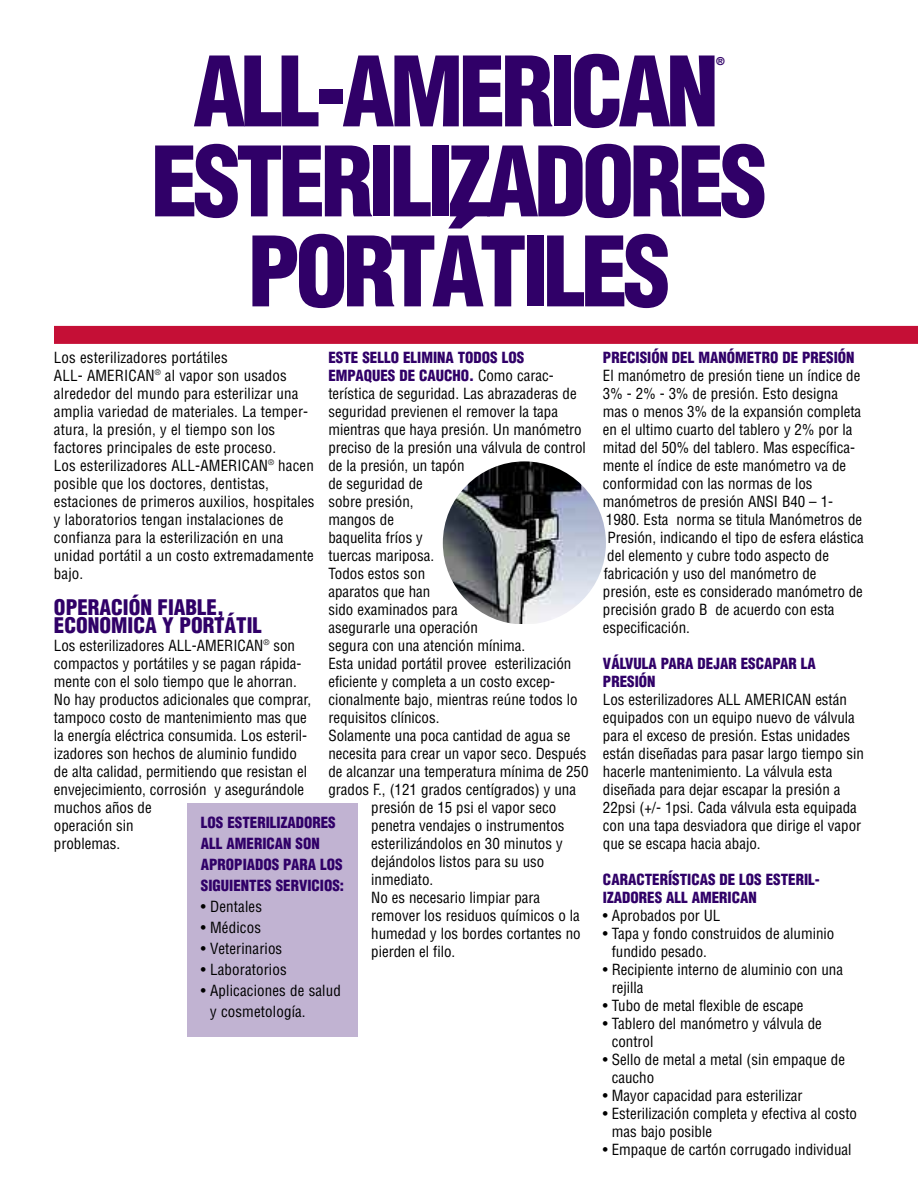
<style>
.page{position:relative;width:918px;height:1188px;background:#fff}
.page>*{position:absolute;margin:0;border:0;box-sizing:border-box;transform-origin:0 0}
.t1{font:900 condensed 94.5px/90px "Helvetica";letter-spacing:-.05em;color:#300068;text-align:center}
.t2{font:900 condensed 21px/18px "Helvetica";color:#300068}
.t3{font:condensed 15px/18px "Helvetica";color:#000}
.t4{font:900 condensed 15px/21px "Helvetica";color:#300068}
.t5{font:900 condensed 10.5px "Helvetica";color:#300068}
.s1{font-weight:400;color:#000}
</style>
<div class="page">
<div style="left:54px;top:326px;width:864px;height:18px;background:#c50f36"></div>
<img style="left:443px;top:461px;width:163px;height:163px;border-radius:50%">
<div style="left:187px;top:803px;width:171px;height:234px;background:#c1b3d2"></div>
<h1 class="t1" style="left:193px;top:49px;width:527px">ALL-AMERICAN</h1>
<p class="t5" style="left:716px;top:55px;width:10px">®</p>
<h1 class="t1" style="left:151px;top:139px;width:618px">ESTERILIZADORES<br>PORTÁTILES</h1>
<p class="t4" style="left:328px;top:347px;width:197px">ESTE SELLO ELIMINA TODOS LOS</p>
<p class="t4" style="left:328px;top:365px;width:227px">EMPAQUES DE CAUCHO. <span class="s1">Como carac-</span></p>
<p class="t3" style="left:328px;top:385px;width:250px">terística de seguridad. Las abrazaderas de</p>
<p class="t3" style="left:328px;top:403px;width:231px">seguridad previenen el remover la tapa</p>
<p class="t3" style="left:328px;top:421px;width:255px">mientras que haya presión. Un manómetro</p>
<p class="t3" style="left:328px;top:439px;width:259px">preciso de la presión una válvula de control</p>
<p class="t3" style="left:328px;top:457px;width:138px">de la presión, un tapón</p>
<p class="t3" style="left:328px;top:475px;width:96px">de seguridad de</p>
<p class="t3" style="left:328px;top:493px;width:87px">sobre presión,</p>
<p class="t3" style="left:328px;top:511px;width:67px">mangos de</p>
<p class="t3" style="left:328px;top:529px;width:96px">baquelita fríos y</p>
<p class="t3" style="left:328px;top:547px;width:107px">tuercas mariposa.</p>
<p class="t3" style="left:328px;top:565px;width:98px">Todos estos son</p>
<p class="t3" style="left:328px;top:583px;width:103px">aparatos que han</p>
<p class="t3" style="left:328px;top:601px;width:131px">sido examinados para</p>
<p class="t3" style="left:328px;top:619px;width:151px">asegurarle una operación</p>
<p class="t3" style="left:328px;top:637px;width:198px">segura con una atención mínima.</p>
<p class="t3" style="left:328px;top:655px;width:244px">Esta unidad portátil provee esterilización</p>
<p class="t3" style="left:328px;top:673px;width:228px">eficiente y completa a un costo excep-</p>
<p class="t3" style="left:328px;top:691px;width:251px">cionalmente bajo, mientras reúne todos lo</p>
<p class="t3" style="left:328px;top:709px;width:112px">requisitos clínicos.</p>
<p class="t3" style="left:328px;top:727px;width:243px">Solamente una poca cantidad de agua se</p>
<p class="t3" style="left:328px;top:745px;width:259px">necesita para crear un vapor seco. Después</p>
<p class="t3" style="left:328px;top:763px;width:262px">de alcanzar una temperatura mínima de 250</p>
<p class="t3" style="left:328px;top:781px;width:249px">grados F., (121 grados centígrados) y una</p>
<p class="t3" style="left:371px;top:799px;width:187px">presión de 15 psi el vapor seco</p>
<p class="t3" style="left:371px;top:817px;width:195px">penetra vendajes o instrumentos</p>
<p class="t3" style="left:371px;top:835px;width:193px">esterilizándolos en 30 minutos y</p>
<p class="t3" style="left:371px;top:853px;width:175px">dejándolos listos para su uso</p>
<p class="t3" style="left:371px;top:871px;width:64px">inmediato.</p>
<p class="t3" style="left:371px;top:889px;width:170px">No es necesario limpiar para</p>
<p class="t3" style="left:371px;top:907px;width:210px">remover los residuos químicos o la</p>
<p class="t3" style="left:371px;top:925px;width:211px">humedad y los bordes cortantes no</p>
<p class="t3" style="left:371px;top:943px;width:86px">pierden el filo.</p>
<p class="t3" style="left:54px;top:349px;width:262px">Los esterilizadores portátiles<br>ALL- AMERICAN<sup>®</sup> al vapor son usados alrededor del mundo para esterilizar una amplia variedad de materiales. La temper&shy;atura, la presión, y el tiempo son los factores principales de este proceso.<br>Los esterilizadores ALL-AMERICAN<sup>®</sup> hacen posible que los doctores, dentistas, estaciones de primeros auxilios, hospitales y laboratorios tengan instalaciones de confianza para la esterilización en una unidad portátil a un costo extremadamente bajo.</p>
<h2 class="t2" style="left:54px;top:599px;width:209px">OPERACIÓN FIABLE,<br>ECONOMICA Y PORTÁTIL</h2>
<p class="t3" style="left:54px;top:637px;width:259px">Los esterilizadores ALL-AMERICAN<sup>®</sup> son compactos y portátiles y se pagan rápida&shy;mente con el solo tiempo que le ahorran.<br>No hay productos adicionales que comprar, tampoco costo de mantenimiento mas que la energía eléctrica consumida. Los esteril&shy;izadores son hechos de aluminio fundido de alta calidad, permitiendo que resistan el envejecimiento, corrosión y asegurándole muchos años de<br>operación sin<br>problemas.</p>
<p class="t4" style="left:201px;top:812px;width:145px">LOS ESTERILIZADORES<br>ALL AMERICAN SON<br>APROPIADOS PARA LOS<br>SIGUIENTES SERVICIOS:</p>
<p class="t3" style="left:201px;top:898px;width:63px">• Dentales</p>
<p class="t3" style="left:201px;top:919px;width:62px">• Médicos</p>
<p class="t3" style="left:201px;top:940px;width:83px">• Veterinarios</p>
<p class="t3" style="left:201px;top:961px;width:87px">• Laboratorios</p>
<p class="t3" style="left:210px;top:980px;width:132px;line-height:21px;text-indent:-9px">• Aplicaciones de salud y cosmetología.</p>
<p class="t4" style="left:603px;top:347px;width:253px">PRECISIÓN DEL MANÓMETRO DE PRESIÓN</p>
<p class="t3" style="left:603px;top:367px;width:262px">El manómetro de presión tiene un índice de 3% - 2% - 3% de presión. Esto designa mas o menos 3% de la expansión completa en el ultimo cuarto del tablero y 2% por la mitad del 50% del tablero. Mas específica&shy;mente el índice de este manómetro va de conformidad con las normas de los manómetros de presión ANSI B40 – 1- 1980. Esta norma se titula Manómetros de Presión, indicando el tipo de esfera elástica del elemento y cubre todo aspecto de fabricación y uso del manómetro de presión, este es considerado manómetro de precisión grado B de acuerdo con esta especificación.</p>
<p class="t4" style="left:603px;top:655px;width:214px;line-height:18px">VÁLVULA PARA DEJAR ESCAPAR LA<br>PRESIÓN</p>
<p class="t3" style="left:603px;top:691px;width:262px">Los esterilizadores ALL AMERICAN están equipados con un equipo nuevo de válvula para el exceso de presión. Estas unidades están diseñadas para pasar largo tiempo sin hacerle mantenimiento. La válvula esta diseñada para dejar escapar la presión a 22psi (+/- 1psi. Cada válvula esta equipada con una tapa desviadora que dirige el vapor que se escapa hacia abajo.</p>
<p class="t4" style="left:603px;top:871px;width:218px;line-height:18px">CARACTERÍSTICAS DE LOS ESTERIL-<br>IZADORES ALL AMERICAN</p>
<p class="t3" style="left:603px;top:907px;width:119px">• Aprobados por UL</p>
<p class="t3" style="left:612px;top:925px;width:224px;text-indent:-9px">• Tapa y fondo construidos de aluminio fundido pesado.</p>
<p class="t3" style="left:612px;top:961px;width:233px;text-indent:-9px">• Recipiente interno de aluminio con una rejilla</p>
<p class="t3" style="left:603px;top:997px;width:202px">• Tubo de metal flexible de escape</p>
<p class="t3" style="left:612px;top:1015px;width:212px;text-indent:-9px">• Tablero del manómetro y válvula de control</p>
<p class="t3" style="left:612px;top:1051px;width:235px;text-indent:-9px">• Sello de metal a metal (sin empaque de caucho</p>
<p class="t3" style="left:603px;top:1087px;width:201px">• Mayor capacidad para esterilizar</p>
<p class="t3" style="left:612px;top:1105px;width:247px;text-indent:-9px">• Esterilización completa y efectiva al costo mas bajo posible</p>
<p class="t3" style="left:603px;top:1141px;width:250px">• Empaque de cartón corrugado individual</p>
</div>
